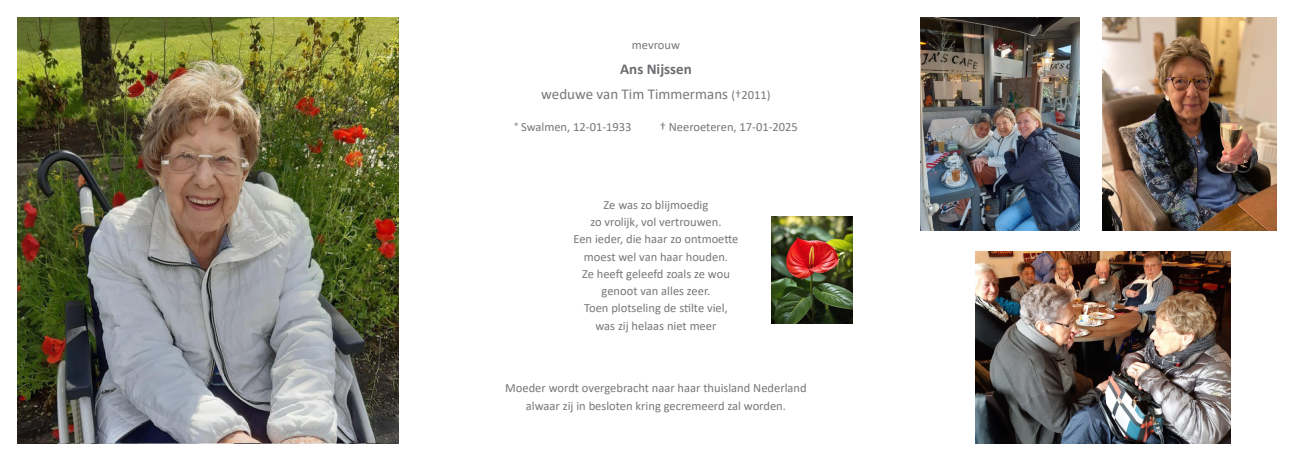
<style>
.page{position:relative;width:1312px;height:461px;background:#fff}
.page>*{position:absolute;margin:0;border:0;box-sizing:border-box;transform-origin:0 0}
.t1{font:15px "Calibri";color:#76787b}
.t2{font:700 15px "Calibri";color:#6c6d70}
.t3{font:12.5px "Calibri";color:#76787b}
.s1{font-size:12.5px}
</style>
<div class="page">
<img style="left:920px;top:18px;width:159px;height:212px">
<img style="left:1102px;top:18px;width:174px;height:212px">
<img style="left:975px;top:252px;width:254px;height:191px">
<img style="left:18px;top:18px;width:380px;height:425px">
<img style="left:771px;top:216px;width:81px;height:107px">
<p class="t3" style="left:631px;top:36px;width:50px">mevrouw</p>
<p class="t2" style="left:620px;top:58px;width:73px">Ans Nijssen</p>
<p class="t1" style="left:541px;top:83px;width:231px">weduwe van Tim Timmermans <span class="s1">(†2011)</span></p>
<p class="t3" style="left:514px;top:118px;width:119px">° Swalmen, 12-01-1933</p>
<p class="t3" style="left:659px;top:118px;width:140px">† Neeroeteren, 17-01-2025</p>
<p class="t3" style="left:603px;top:196px;width:106px">Ze was zo blijmoedig</p>
<p class="t3" style="left:590px;top:213px;width:133px">zo vrolijk, vol vertrouwen.</p>
<p class="t3" style="left:573px;top:230px;width:166px">Een ieder, die haar zo ontmoette</p>
<p class="t3" style="left:583px;top:247px;width:146px">moest wel van haar houden.</p>
<p class="t3" style="left:582px;top:265px;width:149px">Ze heeft geleefd zoals ze wou</p>
<p class="t3" style="left:601px;top:282px;width:110px">genoot van alles zeer.</p>
<p class="t3" style="left:584px;top:299px;width:145px">Toen plotseling de stilte viel,</p>
<p class="t3" style="left:595px;top:317px;width:122px">was zij helaas niet meer</p>
<p class="t3" style="left:505px;top:379px;width:303px">Moeder wordt overgebracht naar haar thuisland Nederland</p>
<p class="t3" style="left:526px;top:396px;width:261px">alwaar zij in besloten kring gecremeerd zal worden.</p>
</div>
